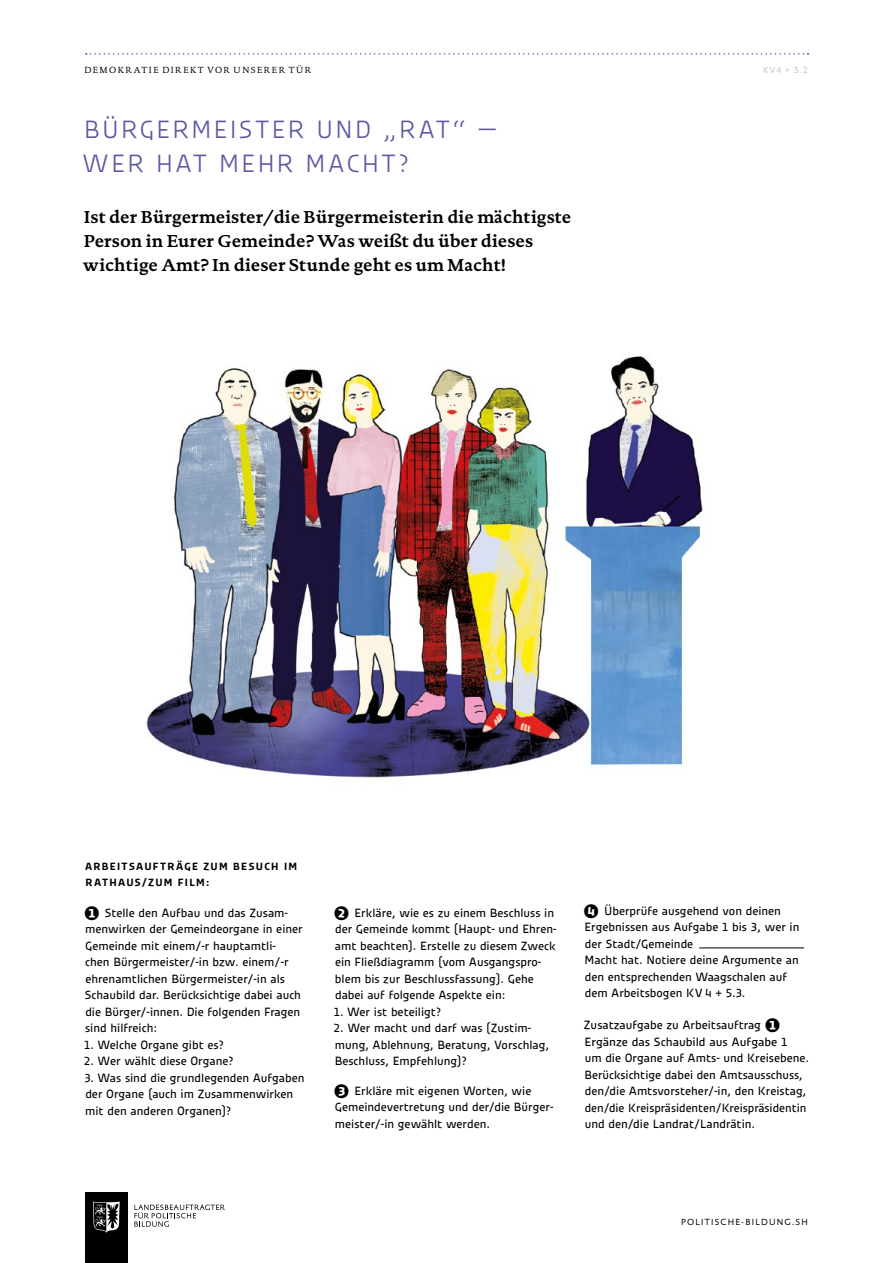
<style>
.page{position:relative;width:893px;height:1263px;background:#fff}
.page>*{position:absolute;margin:0;border:0;box-sizing:border-box;transform-origin:0 0}
.t1{font:300 25.05px/33.9px "Urby";letter-spacing:.07em;color:#5c57a2}
.t2{font:700 17.55px/24.3px "DTL Documenta TOT";color:#000}
.t3{font:12px/16.5px "Urby";color:#000}
.t4{font:700 10.5px/16.5px "Urby";letter-spacing:.12em;color:#000}
.t5{font:9px "DTL Documenta T Caps";letter-spacing:.165em;color:#000}
.t6{font:9px "DTL Documenta Sans TOT";letter-spacing:.13em;color:#000}
.t7{font:9px "DTL Documenta Sans TOT";color:#c6c6c6}
.s1{font-weight:700;font-size:19.5px}
</style>
<div class="page">
<svg style="left:86px;top:53px;width:722px;height:2px"></svg>
<svg style="left:134px;top:1204px;width:91px;height:23px"></svg>
<div style="left:85px;top:1192px;width:42px;height:71px;background:#000"></div>
<svg style="left:93px;top:1201px;width:27px;height:32px"></svg>
<hr style="left:699px;top:947px;width:105px;height:1px;background:#000">
<img style="left:146px;top:356px;width:557px;height:422px">
<p class="t5" style="left:84px;top:64px;width:229px">DEMOKRATIE DIREKT VOR UNSERER TÜR</p>
<h1 class="t1" style="left:82px;top:111px;width:417px">BÜRGERMEISTER UND „RAT“ —<br>WER HAT MEHR MACHT?</h1>
<h2 class="t2" style="left:83px;top:204px;width:489px">Ist der Bürgermeister/die Bürgermeisterin die mächtigste<br>Person in Eurer Gemeinde? Was weißt du über dieses wichtige Amt? In dieser Stunde geht es um Macht!</h2>
<p class="t7" style="left:763px;top:64px;width:46px">KV4 + 5.2</p>
<p class="t4" style="left:85px;top:857px;width:214px">ARBEITSAUFTRÄGE ZUM BESUCH IM<br>RATHAUS/ZUM FILM:</p>
<p class="t3" style="left:84px;top:903px;width:220px"><span class="s1">❶</span> Stelle den Aufbau und das Zusam&shy;menwirken der Gemeindeorgane in einer Gemeinde mit einem/-r hauptamtli-<br>chen Bürgermeister/-in bzw. einem/-r ehrenamtlichen Bürgermeister/-in als Schaubild dar. Berücksichtige dabei auch die Bürger/-innen. Die folgenden Fragen sind hilfreich:</p>
<p class="t3" style="left:84px;top:1035px;width:141px">1. Welche Organe gibt es?</p>
<p class="t3" style="left:84px;top:1052px;width:151px">2. Wer wählt diese Organe?</p>
<p class="t3" style="left:84px;top:1068px;width:222px">3. Was sind die grundlegenden Aufgaben der Organe (auch im Zusammenwirken mit den anderen Organen)?</p>
<p class="t3" style="left:334px;top:903px;width:224px"><span class="s1">❷</span> Erkläre, wie es zu einem Beschluss in der Gemeinde kommt (Haupt- und Ehren&shy;amt beachten). Erstelle zu diesem Zweck ein Fließdiagramm (vom Ausgangspro&shy;blem bis zur Beschlussfassung). Gehe dabei auf folgende Aspekte ein:</p>
<p class="t3" style="left:334px;top:1002px;width:108px">1. Wer ist beteiligt?</p>
<p class="t3" style="left:334px;top:1019px;width:217px">2. Wer macht und darf was (Zustim&shy;mung, Ablehnung, Beratung, Vorschlag,<br>Beschluss, Empfehlung)?</p>
<p class="t3" style="left:334px;top:1082px;width:221px"><span class="s1">❸</span> Erkläre mit eigenen Worten, wie<br>Gemeindevertretung und der/die Bürger&shy;meister/-in gewählt werden.</p>
<p class="t3" style="left:584px;top:901px;width:217px"><span class="s1">❹</span> Überprüfe ausgehend von deinen<br>Ergebnissen aus Aufgabe 1 bis 3, wer in der Stadt/Gemeinde<br>Macht hat. Notiere deine Argumente an den entsprechenden Waagschalen auf dem Arbeitsbogen KV 4 + 5.3.</p>
<p class="t3" style="left:584px;top:1016px;width:227px">Zusatzaufgabe zu Arbeitsauftrag <span class="s1">❶<br></span>Ergänze das Schaubild aus Aufgabe 1<br>um die Organe auf Amts- und Kreisebene.<br>Berücksichtige dabei den Amtsausschuss, den/die Amtsvorsteher/-in, den Kreistag, den/die Kreispräsidenten/Kreispräsidentin und den/die Landrat/Landrätin.</p>
<p class="t6" style="left:681px;top:1217px;width:128px">POLITISCHE-BILDUNG.SH</p>
</div>
